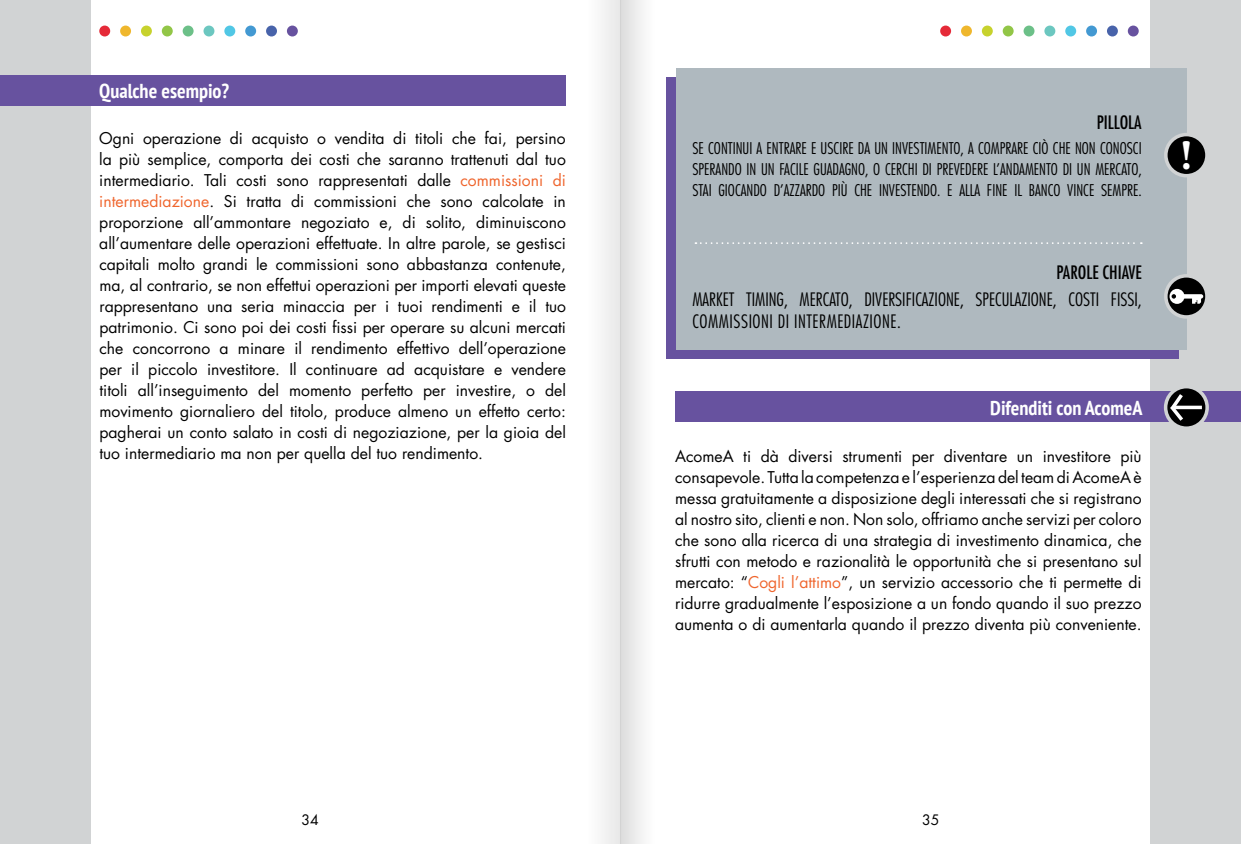
<style>
.page{position:relative;width:1241px;height:844px;background:#fff}
.page>*{position:absolute;margin:0;border:0;box-sizing:border-box;transform-origin:0 0}
.t1{font:700 42px "Minion Pro";color:#fff}
.t2{font:700 condensed 20.12px "PT Sans";color:#fff}
.t3{font:300 condensed 18.03px/22.8px "Futura LT";color:#000}
.t4{font:condensed 18.03px "Futura LT";color:#000}
.t5{font:15.75px/21px "Futura LT";color:#000;text-align:justify}
.t6{font:300 condensed 15.75px/21px "Futura LT";color:#000;text-align:justify}
.t7{font:14px "Futura LT";color:#000}
.s1{color:#ef652d}
</style>
<div class="page">
<img style="left:549px;top:0;width:127px;height:843px">
<div style="left:0;top:0;width:91px;height:843px;background:#d1d3d4"></div>
<div style="left:1150px;top:0;width:90px;height:843px;background:#d1d3d4"></div>
<div style="left:99px;top:26px;width:11px;height:10px;background:#e52a38;border-radius:50%"></div>
<div style="left:120px;top:26px;width:11px;height:10px;background:#efb72d;border-radius:50%"></div>
<div style="left:141px;top:26px;width:11px;height:10px;background:#c7d22d;border-radius:50%"></div>
<div style="left:162px;top:26px;width:11px;height:10px;background:#92c647;border-radius:50%"></div>
<div style="left:183px;top:26px;width:10px;height:10px;background:#6cc088;border-radius:50%"></div>
<div style="left:203px;top:26px;width:11px;height:10px;background:#6cc7c0;border-radius:50%"></div>
<div style="left:224px;top:26px;width:11px;height:10px;background:#51c7e5;border-radius:50%"></div>
<div style="left:245px;top:26px;width:11px;height:10px;background:#4399d2;border-radius:50%"></div>
<div style="left:266px;top:26px;width:11px;height:10px;background:#4863aa;border-radius:50%"></div>
<div style="left:287px;top:26px;width:11px;height:10px;background:#67529f;border-radius:50%"></div>
<div style="left:940px;top:26px;width:10px;height:10px;background:#e52a38;border-radius:50%"></div>
<div style="left:960px;top:26px;width:11px;height:10px;background:#efb72d;border-radius:50%"></div>
<div style="left:981px;top:26px;width:11px;height:10px;background:#c7d22d;border-radius:50%"></div>
<div style="left:1002px;top:26px;width:11px;height:10px;background:#92c647;border-radius:50%"></div>
<div style="left:1023px;top:26px;width:11px;height:10px;background:#6cc088;border-radius:50%"></div>
<div style="left:1044px;top:26px;width:11px;height:10px;background:#6cc7c0;border-radius:50%"></div>
<div style="left:1065px;top:26px;width:10px;height:10px;background:#51c7e5;border-radius:50%"></div>
<div style="left:1085px;top:26px;width:11px;height:10px;background:#4399d2;border-radius:50%"></div>
<div style="left:1106px;top:26px;width:11px;height:10px;background:#4863aa;border-radius:50%"></div>
<div style="left:1127px;top:26px;width:11px;height:10px;background:#67529f;border-radius:50%"></div>
<div style="left:0;top:75px;width:566px;height:30px;background:#67529f"></div>
<div style="left:665px;top:77px;width:513px;height:282px;background:#67529f"></div>
<div style="left:675px;top:68px;width:511px;height:281px;background:#afb9bf"></div>
<div style="left:675px;top:392px;width:565px;height:30px;background:#67529f"></div>
<svg style="left:695px;top:242px;width:446px;height:2px"></svg>
<div style="left:1165px;top:134px;width:41px;height:42px;background:#000;border-radius:50%"></div>
<div style="left:1163px;top:133px;width:45px;height:44px;border:4px solid #d1d3d4;border-radius:50%"></div>
<svg style="left:1165px;top:276px;width:41px;height:41px"></svg>
<div style="left:1163px;top:274px;width:45px;height:44px;border:4px solid #d1d3d4;border-radius:50%"></div>
<svg style="left:1191px;top:298px;width:9px;height:5px"></svg>
<svg style="left:1180px;top:294px;width:22px;height:4px"></svg>
<svg style="left:1169px;top:289px;width:15px;height:15px"></svg>
<div style="left:1165px;top:386px;width:41px;height:42px;background:#000;border-radius:50%"></div>
<div style="left:1163px;top:385px;width:45px;height:45px;border:4px solid #d1d3d4;border-radius:50%"></div>
<svg style="left:1166px;top:390px;width:20px;height:34px"></svg>
<svg style="left:1172px;top:405px;width:29px;height:4px"></svg>
<p class="t2" style="left:99px;top:77px;width:131px">Qualche esempio?</p>
<p class="t5" style="left:99px;top:128px;width:468px">Ogni operazione di acquisto o vendita di titoli che fai, persino la più semplice, comporta dei costi che saranno trattenuti dal tuo intermediario. Tali costi sono rappresentati dalle <span class="s1">commissioni di intermediazione</span>. Si tratta di commissioni che sono calcolate in proporzione all’ammontare negoziato e, di solito, diminuiscono all’aumentare delle operazioni effettuate. In altre parole, se gestisci capitali molto grandi le commissioni sono abbastanza contenute, ma, al contrario, se non effettui operazioni per importi elevati queste rappresentano una seria minaccia per i tuoi rendimenti e il tuo patrimonio. C i sono poi dei costi fissi per operare su alcuni mercati che concorrono a minare il rendimento effettivo dell’operazione per il piccolo investitore. Il continuare ad acquistare e vendere titoli all’inseguimento del momento perfetto per investire, o del movimento giornaliero del titolo, produce almeno un effetto certo: pagherai un conto salato in costi di negoziazione, per la gioia del tuo intermediario ma non per quella del tuo rendimento.</p>
<p class="t4" style="left:1096px;top:111px;width:46px">PILLOLA</p>
<p class="t6" style="left:692px;top:137px;width:450px">SE CONTINUI A ENTRARE E USCIRE DA UN INVESTIMENTO, A COMPRARE CIÒ CHE NON CONOSCI SPERANDO IN UN FACILE GUADAGNO, O CERCHI DI PREVEDERE L’ANDAMENTO DI UN MERCATO, STAI GIOCANDO D’AZZARDO PIÙ CHE INVESTENDO. E ALLA FINE IL BANCO VINCE SEMPRE.</p>
<p class="t4" style="left:1056px;top:261px;width:87px">PAROLE CHIAVE</p>
<p class="t3" style="left:692px;top:287px;width:450px">MARKET TIMING, MERCATO, DIVERSIFICAZIONE, SPECULAZIONE, COSTI FISSI,<br>COMMISSIONI DI INTERMEDIAZIONE.</p>
<p class="t2" style="left:990px;top:394px;width:154px">Difenditi con AcomeA</p>
<p class="t5" style="left:675px;top:445px;width:468px">AcomeA ti dà diversi strumenti per diventare un investitore più consapevole. Tutta la competenza e l’esperienza del team di AcomeA è messa gratuitamente a disposizione degli interessati che si registrano al nostro sito, clienti e non. Non solo, offriamo anche servizi per coloro che sono alla ricerca di una strategia di investimento dinamica, che sfrutti con metodo e razionalità le opportunità che si presentano sul mercato: “<span class="s1">Cogli l’attimo</span>”, un servizio accessorio che ti permette di ridurre gradualmente l’esposizione a un fondo quando il suo prezzo aumenta o di aumentarla quando il prezzo diventa più conveniente.</p>
<h1 class="t1" style="left:1180px;top:126px;width:13px">!</h1>
<p class="t7" style="left:301px;top:811px;width:19px">34</p>
<p class="t7" style="left:921px;top:811px;width:19px">35</p>
</div>
